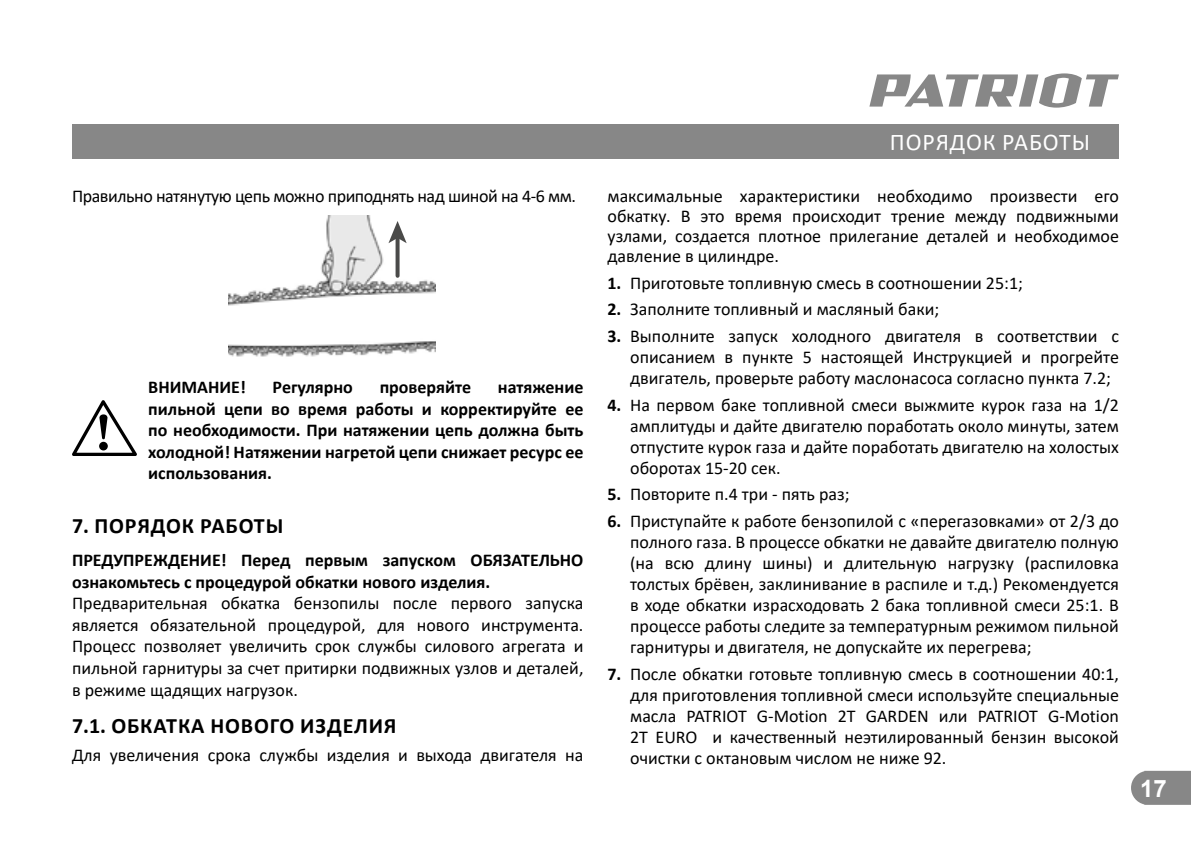
<style>
.page{position:relative;width:1191px;height:842px;background:#fff}
.page>*{position:absolute;margin:0;border:0;box-sizing:border-box;transform-origin:0 0}
.t1{font:24px "Calibri";letter-spacing:.04em;color:#fff}
.t2{font:700 24px "Arial";color:#fff}
.t3{font:700 22px "Calibri";letter-spacing:.04em;color:#000}
.t4{font:18px/21px "Calibri";color:#000;text-align:justify}
.t5{font:700 18px/21.6px "Calibri";color:#000;text-align:justify}
.t6{font:18px "Calibri";letter-spacing:-.025em;color:#000}
.s1{font-weight:700}
</style>
<div class="page">
<div style="left:72px;top:124px;width:1047px;height:34px;background:#878787"></div>
<svg style="left:1131px;top:771px;width:60px;height:34px;background:#8e8e8e"></svg>
<svg style="left:869px;top:73px;width:250px;height:35px"></svg>
<img style="left:228px;top:215px;width:207px;height:142px">
<svg style="left:395px;top:243px;width:4px;height:33px"></svg>
<svg style="left:388px;top:221px;width:19px;height:22px"></svg>
<svg style="left:72px;top:400px;width:65px;height:56px"></svg>
<p class="t6" style="left:72px;top:184px;width:505px">Правильно натянутую цепь можно приподнять над шиной на 4-6 мм.</p>
<p class="t5" style="left:148px;top:376px;width:99px">ВНИМАНИЕ!</p>
<p class="t5" style="left:272px;top:376px;width:82px">Регулярно</p>
<p class="t5" style="left:380px;top:376px;width:93px">проверяйте</p>
<p class="t5" style="left:148px;top:376px;width:437px;text-indent:350px">натяжение пильной цепи во время работы и корректируйте ее по необходимости. При натяжении цепь должна быть холодной! Натяжении нагретой цепи снижает ресурс ее использования.</p>
<p class="t3" style="left:72px;top:510px;width:213px">7. ПОРЯДОК РАБОТЫ</p>
<p class="t5" style="left:72px;top:549px;width:513px">ПРЕДУПРЕЖДЕНИЕ! Перед первым запуском ОБЯЗАТЕЛЬНО ознакомьтесь с процедурой обкатки нового изделия.</p>
<p class="t4" style="left:72px;top:592px;width:513px;line-height:21.6px">Предварительная обкатка бензопилы после первого запуска является обязательной процедурой, для нового инструмента.<br>Процесс позволяет увеличить срок службы силового агрегата и пильной гарнитуры за счет притирки подвижных узлов и деталей, в режиме щадящих нагрузок.</p>
<p class="t3" style="left:72px;top:710px;width:326px">7.1. ОБКАТКА НОВОГО ИЗДЕЛИЯ</p>
<p class="t4" style="left:72px;top:744px;width:513px">Для увеличения срока службы изделия и выхода двигателя на</p>
<h1 class="t1" style="left:889px;top:126px;width:202px">ПОРЯДОК РАБОТЫ</h1>
<p class="t4" style="left:607px;top:186px;width:513px;line-height:20px">максимальные характеристики необходимо произвести его обкатку. В это время происходит трение между подвижными узлами, создается плотное прилегание деталей и необходимое давление в цилиндре.</p>
<p class="t4" style="left:607px;top:272px;width:417px"><span class="s1">1.</span> Приготовьте топливную смесь в соотношении 25:1;</p>
<p class="t4" style="left:607px;top:298px;width:333px"><span class="s1">2.</span> Заполните топливный и масляный баки;</p>
<p class="t4" style="left:630px;top:325px;width:490px;text-indent:-23px"><span class="s1">3.</span> Выполните запуск холодного двигателя в соответствии с описанием в пункте 5 настоящей Инструкцией и прогрейте двигатель, проверьте работу маслонасоса согласно пункта 7.2;</p>
<p class="t4" style="left:630px;top:394px;width:490px;text-indent:-23px"><span class="s1">4.</span> На первом баке топливной смеси выжмите курок газа на 1/2 амплитуды и дайте двигателю поработать около минуты, затем отпустите курок газа и дайте поработать двигателю на холостых оборотах 15-20 сек.</p>
<p class="t4" style="left:607px;top:483px;width:244px"><span class="s1">5.</span> Повторите п.4 три - пять раз;</p>
<p class="t4" style="left:630px;top:510px;width:490px;text-indent:-23px"><span class="s1">6.</span> Приступайте к работе бензопилой с «перегазовками» от 2/3 до полного газа. В процессе обкатки не давайте двигателю полную (на всю длину шины) и длительную нагрузку (распиловка толстых брёвен, заклинивание в распиле и т.д.) Рекомендуется в ходе обкатки израсходовать 2 бака топливной смеси 25:1. В процессе работы следите за температурным режимом пильной гарнитуры и двигателя, не допускайте их перегрева;</p>
<p class="t4" style="left:630px;top:663px;width:490px;text-indent:-23px"><span class="s1">7.</span> После обкатки готовьте топливную смесь в соотношении 40:1, для приготовления топливной смеси используйте специальные масла PATRIOT G-Motion 2Т GARDEN или PATRIOT G-Motion 2Т EURO и качественный неэтилированный бензин высокой очистки с октановым числом не ниже 92.</p>
<h1 class="t2" style="left:1140px;top:771px;width:28px">17</h1>
</div>
